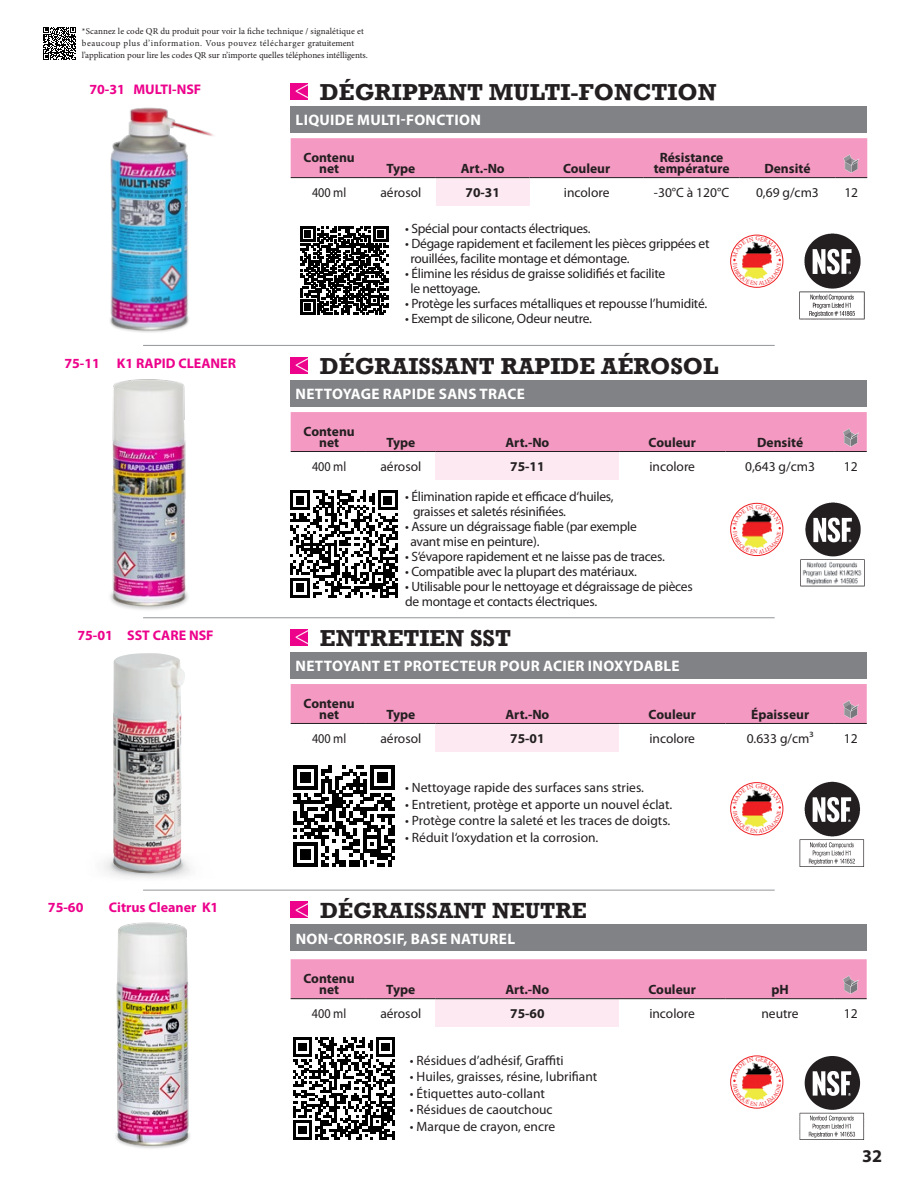
<style>
.page{position:relative;width:918px;height:1188px;background:#fff}
.page>*{position:absolute;margin:0;border:0;box-sizing:border-box;transform-origin:0 0}
.Body{font:300 27px "Myriad Pro";color:#fff}
.Titel{font:700 23.7px "Rockwell";color:#231f20}
.Titel-2{font:700 22.5px "Rockwell";color:#231f20}
.t1{font:700 18px "Myriad Pro";color:#231f20}
.Subtitel{font:700 15.15px "Myriad Pro";letter-spacing:.02em;color:#fff}
.t2{font:700 13.95px "Myriad Pro";color:#ed028c}
.t3{font:13.5px/15px "Myriad Pro";letter-spacing:-.02em;color:#231f20}
.t4{font:13.5px "Myriad Pro";color:#231f20}
.t5{font:700 13.5px/11.2px "Myriad Pro";color:#231f20;text-align:center}
.t6{font:13.5px "Myriad Pro";letter-spacing:-.02em;color:#231f20;scale:.9 1}
.t7{font:9px "Minion Pro";letter-spacing:.005em;color:#231f20}
.t8{font:9px "Minion Pro";letter-spacing:.05em;color:#231f20}
</style>
<div class="page">
<hr style="left:143px;top:345px;width:632px;height:1px;background:#939598">
<hr style="left:143px;top:617px;width:632px;height:1px;background:#939598">
<hr style="left:143px;top:890px;width:632px;height:1px;background:#939598">
<svg style="left:43px;top:27px;width:33px;height:33px"></svg>
<img style="left:110px;top:107px;width:104px;height:226px">
<img style="left:103px;top:858px;width:132px;height:33px">
<img style="left:113px;top:653px;width:72px;height:220px">
<img style="left:115px;top:922px;width:75px;height:227px">
<div style="left:730px;top:235px;width:53px;height:53px;border:1px solid #ee1f23;border-radius:50%"></div>
<div style="left:730px;top:503px;width:53px;height:53px;border:1px solid #ee1f23;border-radius:50%"></div>
<div style="left:730px;top:782px;width:53px;height:53px;border:1px solid #ee1f23;border-radius:50%"></div>
<img style="left:799px;top:233px;width:66px;height:87px">
<img style="left:799px;top:781px;width:66px;height:86px">
<div style="left:730px;top:1055px;width:53px;height:54px;border:1px solid #ee1f23;border-radius:50%"></div>
<img style="left:799px;top:1056px;width:66px;height:84px">
<div style="left:436px;top:178px;width:94px;height:28px;background:#fce9f1"></div>
<div style="left:291px;top:138px;width:576px;height:40px;background:#f499c2"></div>
<div style="left:291px;top:106px;width:576px;height:27px;background:#808285"></div>
<svg style="left:300px;top:226px;width:88px;height:88px"></svg>
<div style="left:436px;top:452px;width:183px;height:28px;background:#fce9f1"></div>
<div style="left:291px;top:412px;width:576px;height:40px;background:#f499c2"></div>
<div style="left:291px;top:380px;width:576px;height:27px;background:#808285"></div>
<svg style="left:291px;top:491px;width:107px;height:107px"></svg>
<div style="left:291px;top:652px;width:576px;height:27px;background:#808285"></div>
<svg style="left:293px;top:765px;width:102px;height:102px"></svg>
<div style="left:291px;top:629px;width:17px;height:17px;background:#ed028c"></div>
<div style="left:291px;top:83px;width:17px;height:17px;background:#ed028c"></div>
<div style="left:291px;top:357px;width:17px;height:17px;background:#ed028c"></div>
<div style="left:291px;top:925px;width:576px;height:26px;background:#808285"></div>
<svg style="left:293px;top:1037px;width:102px;height:103px"></svg>
<div style="left:291px;top:902px;width:17px;height:16px;background:#ed028c"></div>
<div style="left:436px;top:723px;width:183px;height:29px;background:#fce9f1"></div>
<hr style="left:291px;top:723px;width:75px;height:1px;background:#231f20">
<hr style="left:366px;top:723px;width:70px;height:1px;background:#231f20">
<hr style="left:436px;top:723px;width:183px;height:1px;background:#231f20">
<hr style="left:619px;top:723px;width:106px;height:1px;background:#231f20">
<hr style="left:725px;top:723px;width:110px;height:1px;background:#231f20">
<hr style="left:835px;top:723px;width:32px;height:1px;background:#231f20">
<div style="left:291px;top:684px;width:576px;height:39px;background:#f499c2"></div>
<div style="left:436px;top:999px;width:183px;height:28px;background:#fce9f1"></div>
<div style="left:291px;top:959px;width:576px;height:40px;background:#f499c2"></div>
<img style="left:800px;top:502px;width:65px;height:85px">
<img style="left:802px;top:561px;width:61px;height:24px">
<img style="left:110px;top:379px;width:78px;height:231px">
<svg style="left:732px;top:236px;width:49px;height:50px"></svg>
<svg style="left:732px;top:504px;width:49px;height:50px"></svg>
<svg style="left:732px;top:784px;width:49px;height:49px"></svg>
<svg style="left:732px;top:1057px;width:49px;height:49px"></svg>
<p class="t7" style="left:82px;top:25px;width:283px">*Scannez le code QR du produit pour voir la fiche technique / signalétique et</p>
<p class="t8" style="left:82px;top:37px;width:274px">beaucoup plus d’information. Vous pouvez télécharger gratuitement</p>
<p class="t7" style="left:82px;top:49px;width:287px">l’application pour lire les codes QR sur n’importe quelles téléphones intélligents.</p>
<p class="t2" style="left:89px;top:80px;width:113px">70-31 MULTI-NSF</p>
<p class="Titel" style="left:320px;top:78px;width:398px">DÉGRIPPANT MULTI-FONCTION</p>
<p class="Body" style="left:310px;top:108px;width:18px;rotate:-180deg">&gt;</p>
<p class="Subtitel" style="left:296px;top:110px;width:187px">LIQUIDE MULTI-FONCTION</p>
<p class="t5" style="left:304px;top:151px;width:53px">Contenu net</p>
<p class="t5" style="left:386px;top:163px;width:30px">Type</p>
<p class="t5" style="left:461px;top:163px;width:45px">Art.-No</p>
<p class="t5" style="left:563px;top:163px;width:49px">Couleur</p>
<p class="t5" style="left:654px;top:151px;width:77px">Résistance température</p>
<p class="t5" style="left:764px;top:163px;width:48px">Densité</p>
<p class="t6" style="left:312px;top:184px;width:40px">400 ml</p>
<p class="t4" style="left:380px;top:184px;width:42px">aérosol</p>
<p class="t5" style="left:466px;top:186px;width:36px">70-31</p>
<p class="t4" style="left:564px;top:184px;width:47px">incolore</p>
<p class="t3" style="left:654px;top:185px;width:77px">-30°C à 120°C</p>
<p class="t3" style="left:756px;top:185px;width:64px">0,69 g/cm3</p>
<p class="t3" style="left:844px;top:185px;width:15px">12</p>
<p class="t3" style="left:405px;top:220px;width:187px">• Spécial pour contacts électriques.</p>
<p class="t3" style="left:410px;top:235px;width:301px;text-indent:-5px">• Dégage rapidement et facilement les pièces grippées et rouillées, facilite montage et démontage.</p>
<p class="t3" style="left:405px;top:265px;width:262px">• Élimine les résidus de graisse solidifiés et facilite</p>
<p class="t3" style="left:410px;top:280px;width:71px">le nettoyage.</p>
<p class="t3" style="left:405px;top:295px;width:303px">• Protège les surfaces métalliques et repousse l’humidité.</p>
<p class="t3" style="left:405px;top:310px;width:188px">• Exempt de silicone, Odeur neutre.</p>
<p class="t2" style="left:64px;top:354px;width:173px">75-11 K1 RAPID CLEANER</p>
<p class="Body" style="left:310px;top:382px;width:18px;rotate:-180deg">&gt;</p>
<p class="Titel" style="left:320px;top:351px;width:400px">DÉGRAISSANT RAPIDE AÉROSOL</p>
<p class="Subtitel" style="left:296px;top:384px;width:231px">NETTOYAGE RAPIDE SANS TRACE</p>
<p class="t5" style="left:304px;top:425px;width:53px">Contenu net</p>
<p class="t5" style="left:386px;top:436px;width:30px">Type</p>
<p class="t5" style="left:505px;top:436px;width:45px">Art.-No</p>
<p class="t5" style="left:649px;top:436px;width:49px">Couleur</p>
<p class="t5" style="left:757px;top:436px;width:48px">Densité</p>
<p class="t6" style="left:312px;top:458px;width:40px">400 ml</p>
<p class="t4" style="left:380px;top:458px;width:42px">aérosol</p>
<p class="t5" style="left:510px;top:460px;width:36px">75-11</p>
<p class="t4" style="left:649px;top:458px;width:47px">incolore</p>
<p class="t3" style="left:745px;top:459px;width:71px">0,643 g/cm3</p>
<p class="t3" style="left:844px;top:459px;width:15px">12</p>
<p class="t3" style="left:405px;top:489px;width:210px">• Élimination rapide et efficace d‘huiles,</p>
<p class="t3" style="left:413px;top:504px;width:155px">graisses et saletés résinifiées.</p>
<p class="t3" style="left:405px;top:519px;width:233px">• Assure un dégraissage fiable (par exemple</p>
<p class="t3" style="left:410px;top:534px;width:131px">avant mise en peinture).</p>
<p class="t3" style="left:405px;top:549px;width:261px">• S‘évapore rapidement et ne laisse pas de traces.</p>
<p class="t3" style="left:405px;top:564px;width:233px">• Compatible avec la plupart des matériaux.</p>
<p class="t3" style="left:405px;top:579px;width:289px">• Utilisable pour le nettoyage et dégraissage de pièces de montage et contacts électriques.</p>
<p class="t2" style="left:77px;top:626px;width:138px">75-01 SST CARE NSF</p>
<p class="Body" style="left:310px;top:654px;width:18px;rotate:-180deg">&gt;</p>
<p class="Titel" style="left:320px;top:623px;width:193px">ENTRETIEN SST</p>
<p class="Subtitel" style="left:296px;top:656px;width:386px">NETTOYANT ET PROTECTEUR POUR ACIER INOXYDABLE</p>
<p class="t5" style="left:304px;top:697px;width:53px">Contenu net</p>
<p class="t5" style="left:386px;top:708px;width:30px">Type</p>
<p class="t5" style="left:505px;top:708px;width:45px">Art.-No</p>
<p class="t5" style="left:649px;top:708px;width:49px">Couleur</p>
<p class="t5" style="left:751px;top:708px;width:59px">Épaisseur</p>
<p class="t6" style="left:312px;top:730px;width:40px">400 ml</p>
<p class="t4" style="left:380px;top:730px;width:42px">aérosol</p>
<p class="t5" style="left:510px;top:732px;width:36px">75-01</p>
<p class="t4" style="left:649px;top:730px;width:47px">incolore</p>
<p class="t3" style="left:747px;top:730px;width:68px">0.633 g/cm³</p>
<p class="t3" style="left:844px;top:730px;width:15px">12</p>
<p class="t4" style="left:405px;top:780px;width:240px">• Nettoyage rapide des surfaces sans stries.</p>
<p class="t4" style="left:405px;top:796px;width:268px">• Entretient, protège et apporte un nouvel éclat.</p>
<p class="t4" style="left:405px;top:813px;width:267px">• Protège contre la saleté et les traces de doigts.</p>
<p class="t4" style="left:405px;top:829px;width:195px">• Réduit l‘oxydation et la corrosion.</p>
<p class="t2" style="left:48px;top:898px;width:37px">75-60</p>
<p class="t2" style="left:109px;top:898px;width:111px">Citrus Cleaner K1</p>
<p class="Body" style="left:310px;top:927px;width:18px;rotate:-180deg">&gt;</p>
<p class="Titel-2" style="left:320px;top:897px;width:268px">DÉGRAISSANT NEUTRE</p>
<p class="Subtitel" style="left:296px;top:929px;width:221px">NON-CORROSIF, BASE NATUREL</p>
<p class="t5" style="left:304px;top:972px;width:53px">Contenu net</p>
<p class="t5" style="left:386px;top:984px;width:30px">Type</p>
<p class="t5" style="left:505px;top:984px;width:45px">Art.-No</p>
<p class="t5" style="left:649px;top:984px;width:49px">Couleur</p>
<p class="t5" style="left:771px;top:984px;width:19px">pH</p>
<p class="t6" style="left:312px;top:1005px;width:40px">400 ml</p>
<p class="t4" style="left:380px;top:1005px;width:42px">aérosol</p>
<p class="t5" style="left:510px;top:1007px;width:36px">75-60</p>
<p class="t4" style="left:649px;top:1005px;width:47px">incolore</p>
<p class="t3" style="left:761px;top:1006px;width:39px">neutre</p>
<p class="t3" style="left:844px;top:1006px;width:15px">12</p>
<p class="t4" style="left:410px;top:1052px;width:155px">• Résidues d’adhésif, Graffiti</p>
<p class="t4" style="left:410px;top:1069px;width:189px">• Huiles, graisses, résine, lubrifiant</p>
<p class="t4" style="left:410px;top:1085px;width:137px">• Étiquettes auto-collant</p>
<p class="t4" style="left:410px;top:1102px;width:144px">• Résidues de caoutchouc</p>
<p class="t4" style="left:410px;top:1118px;width:147px">• Marque de crayon, encre</p>
<p class="t1" style="left:862px;top:1145px;width:21px">32</p>
</div>
